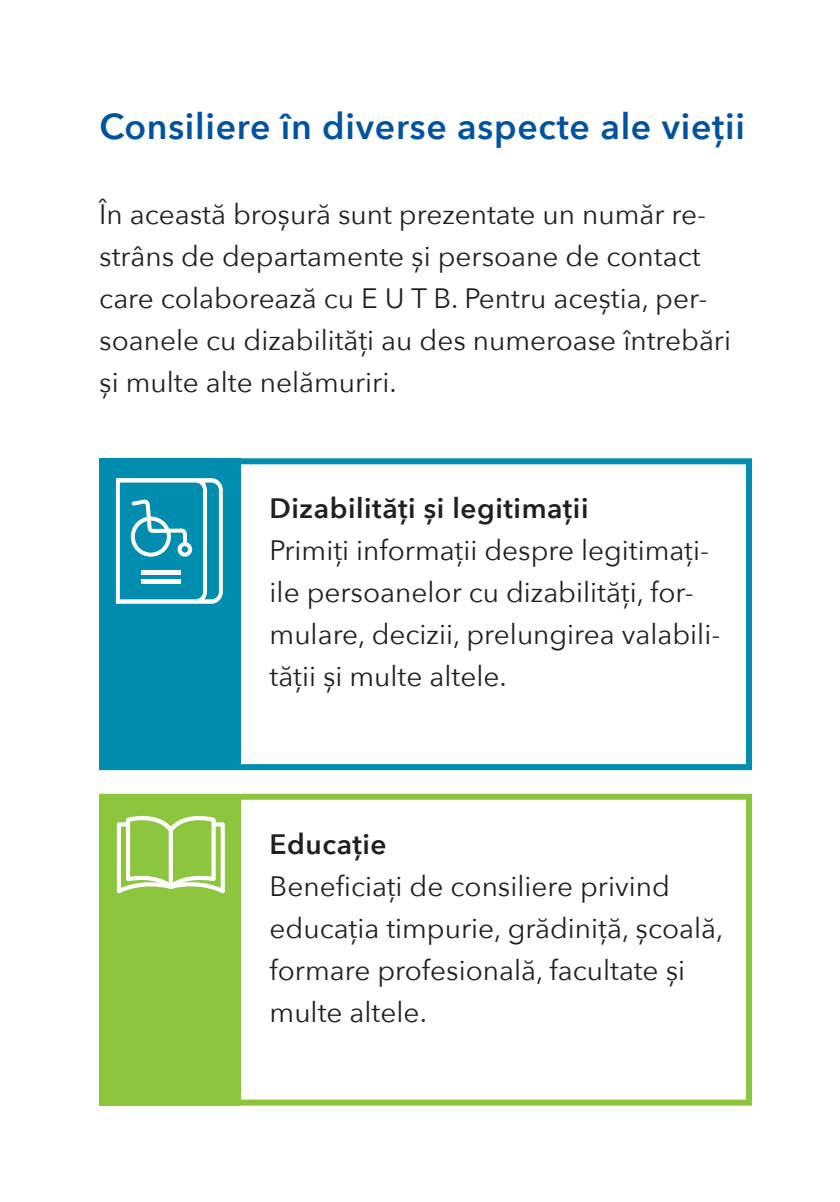
<style>
.page{position:relative;width:840px;height:1202px;background:#fff}
.page>*{position:absolute;margin:0;border:0;box-sizing:border-box;transform-origin:0 0}
.t1{font:600 36px "Avenir Next";letter-spacing:.02em;color:#0153a0}
.t2{font:28px/42px "Avenir Next";color:#231f20}
.t3{font:600 28px "Avenir Next";letter-spacing:.02em;color:#231f20}
</style>
<div class="page">
<div style="left:99px;top:458px;width:652px;height:312px;border:6px solid #008db0"></div>
<div style="left:99px;top:458px;width:142px;height:312px;background:#008db0"></div>
<div style="left:99px;top:794px;width:652px;height:312px;border:6px solid #8bc63e"></div>
<div style="left:99px;top:794px;width:142px;height:312px;background:#8bc63e"></div>
<svg style="left:115px;top:478px;width:108px;height:126px"></svg>
<div style="left:131px;top:517px;width:40px;height:40px;border:4px solid #fff;border-radius:50%"></div>
<div style="left:177px;top:542px;width:15px;height:15px;border:4px solid #fff;border-radius:50%"></div>
<div style="left:142px;top:579px;width:39px;height:5px;background:#fff"></div>
<svg style="left:117px;top:816px;width:108px;height:77px"></svg>
<h2 class="t1" style="left:99px;top:103px;width:646px">Consiliere în diverse aspecte ale vieţii</h2>
<p class="t2" style="left:99px;top:194px;width:633px">În această broşură sunt prezentate un număr re&shy;strâns de departamente şi persoane de contact care colaborează cu E U T B. Pentru aceştia, per&shy;soanele cu dizabilităţi au des numeroase întrebări şi multe alte nelămuriri.</p>
<h3 class="t3" style="left:269px;top:490px;width:320px">Dizabilităţi şi legitimaţii</h3>
<p class="t2" style="left:269px;top:530px;width:452px">Primiţi informaţii despre legitimaţi&shy;ile persoanelor cu dizabilităţi, for&shy;mulare, decizii, prelungirea valabili&shy;tăţii şi multe altele.</p>
<h3 class="t3" style="left:269px;top:826px;width:118px">Educaţie</h3>
<p class="t2" style="left:269px;top:866px;width:455px">Beneficiaţi de consiliere privind educaţia timpurie, grădiniţă, şcoală, formare profesională, facultate şi multe altele.</p>
</div>
